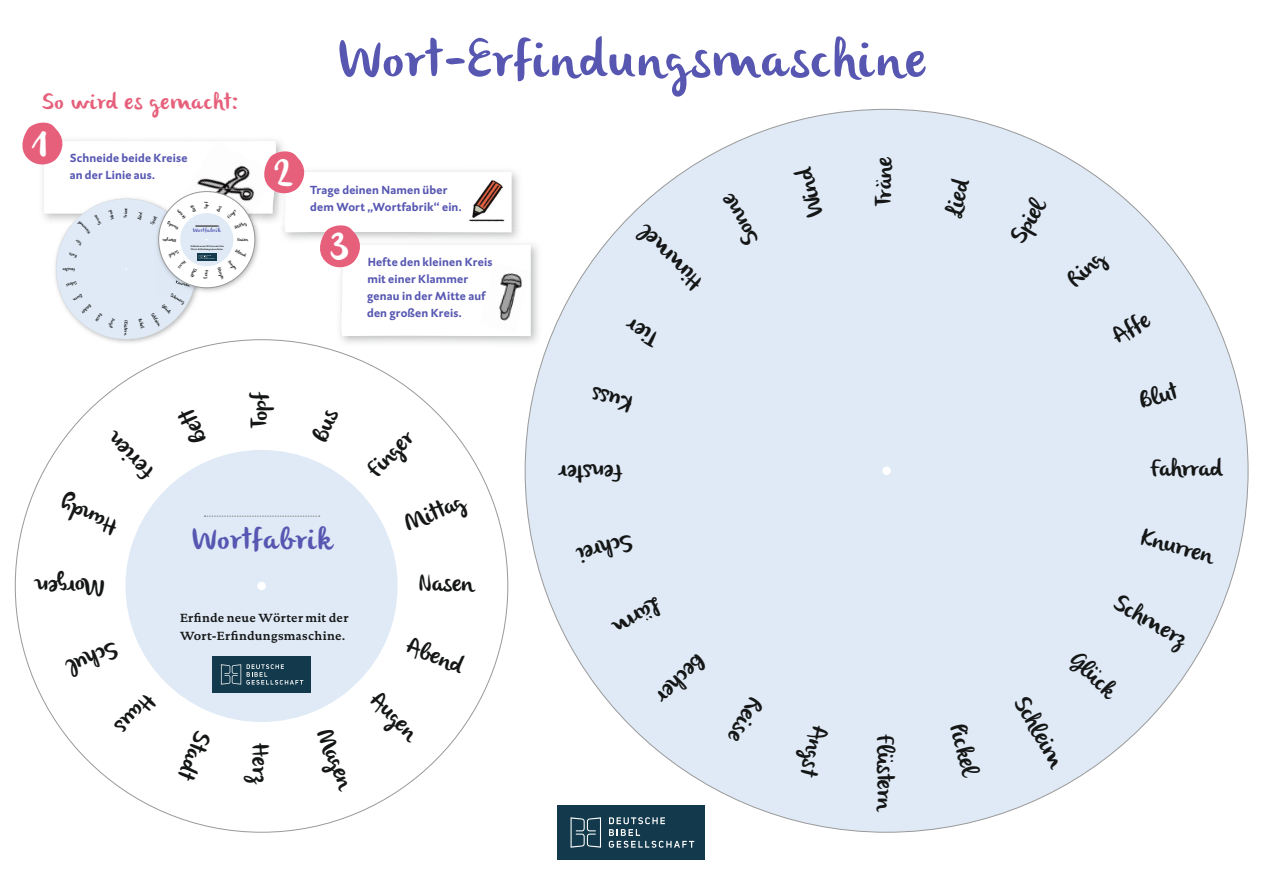
<style>
.page{position:relative;width:1263px;height:893px;background:#fff}
.page>*{position:absolute;margin:0;border:0;box-sizing:border-box;transform-origin:0 0}
.t1{font:52.5px "Olivier 2016";letter-spacing:.05em;color:#5757b2}
.t2{font:39px "Olivier 2016";color:#fff}
.t3{font:30px "Olivier 2016";letter-spacing:.04em;color:#5757b2}
.t4{font:24px "Olivier 2016";color:#151616}
.t5{font:22.65px "Olivier 2016";letter-spacing:.045em;color:#e6607b}
.t6{font:700 12px/17.2px "DTL Caspari TOT";letter-spacing:.015em;color:#5757b2}
.t7{font:700 12px/18px "DTL Documenta TOT";letter-spacing:.02em;color:#151616}
.t8{font:5.85px "Olivier 2016";letter-spacing:.045em;color:#5757b2}
.t9{font:4.65px "Olivier 2016";color:#151616}
.t10{font:700 2.4px/3.4px "DTL Documenta TOT";letter-spacing:.03em;color:#151616}
</style>
<div class="page">
<div style="left:557px;top:805px;width:148px;height:55px;background:#13394c"></div>
<svg style="left:570px;top:817px;width:31px;height:31px"></svg>
<svg style="left:609px;top:817px;width:85px;height:31px"></svg>
<div style="left:525px;top:109px;width:723px;height:723px;background:#dfeaf6;border-radius:50%"></div>
<div style="left:882px;top:466px;width:9px;height:9px;background:#fff;border-radius:50%"></div>
<div style="left:125px;top:450px;width:273px;height:272px;background:#dfeaf6;border-radius:50%"></div>
<div style="left:212px;top:656px;width:99px;height:37px;background:#13394c"></div>
<svg style="left:221px;top:664px;width:82px;height:21px"></svg>
<svg style="left:204px;top:516px;width:116px;height:1px"></svg>
<div style="left:257px;top:582px;width:9px;height:8px;background:#fff;border-radius:50%"></div>
<img style="left:342px;top:244px;width:196px;height:99px">
<svg style="left:22px;top:122px;width:508px;height:217px"></svg>
<p class="t5" style="left:42px;top:89px;width:199px">So wird es gemacht:</p>
<p class="t6" style="left:70px;top:149px;width:119px">Schneide beide Kreise an der Linie aus.</p>
<h2 class="t2" style="left:33px;top:122px;width:17px">1</h2>
<p class="t9" style="left:110px;top:220px;width:11px;rotate:-105deg">Wind</p>
<p class="t9" style="left:98px;top:226px;width:12px;rotate:-120deg">Sonne</p>
<p class="t9" style="left:88px;top:235px;width:17px;rotate:-135deg">Himmel</p>
<p class="t9" style="left:80px;top:246px;width:8px;rotate:-150deg">Tier</p>
<p class="t9" style="left:76px;top:259px;width:9px;rotate:-165deg">Kuss</p>
<p class="t9" style="left:75px;top:272px;width:14px;rotate:-180deg">Fenster</p>
<p class="t9" style="left:78px;top:285px;width:13px;rotate:165deg">Schrei</p>
<p class="t9" style="left:123px;top:218px;width:12px;rotate:-90deg">Träne</p>
<p class="t9" style="left:204px;top:209px;width:9px;rotate:-90deg">Topf</p>
<p class="t9" style="left:192px;top:213px;width:8px;rotate:-113deg">Bett</p>
<p class="t9" style="left:183px;top:220px;width:12px;rotate:-135deg">Ferien</p>
<p class="t9" style="left:226px;top:216px;width:12px;rotate:-45deg">Finger</p>
<p class="t9" style="left:236px;top:248px;width:13px;rotate:23deg">Abend</p>
<p class="t9" style="left:137px;top:219px;width:9px;rotate:-75deg">Lied</p>
<p class="t9" style="left:149px;top:223px;width:11px;rotate:-60deg">Spiel</p>
<p class="t9" style="left:177px;top:231px;width:13px;rotate:-157deg">Handy</p>
<p class="t9" style="left:234px;top:225px;width:14px;rotate:-23deg">Mittag</p>
<p class="t9" style="left:221px;top:267px;width:14px;rotate:67deg">Magen</p>
<p class="t8" style="left:193px;top:227px;width:29px">Wortfabrik</p>
<p class="t10" style="left:191px;top:244px;width:35px">Erfinde neue Wörter mit der<br>Wort-Erfindungsmaschine.</p>
<p class="t9" style="left:176px;top:243px;width:15px;rotate:-180deg">Morgen</p>
<p class="t9" style="left:237px;top:237px;width:12px">Nasen</p>
<p class="t9" style="left:169px;top:241px;width:9px;rotate:-30deg">Affe</p>
<p class="t9" style="left:180px;top:254px;width:12px;rotate:157deg">Schul</p>
<p class="t9" style="left:175px;top:253px;width:9px;rotate:-15deg">Blut</p>
<p class="t9" style="left:231px;top:259px;width:13px;rotate:45deg">Augen</p>
<p class="t9" style="left:187px;top:263px;width:10px;rotate:135deg">Haus</p>
<p class="t9" style="left:198px;top:269px;width:11px;rotate:113deg">Stadt</p>
<p class="t9" style="left:209px;top:270px;width:10px;rotate:90deg">Herz</p>
<p class="t9" style="left:84px;top:297px;width:11px;rotate:150deg">Lärm</p>
<p class="t9" style="left:92px;top:307px;width:13px;rotate:135deg">Becher</p>
<p class="t9" style="left:103px;top:315px;width:11px;rotate:120deg">Reise</p>
<p class="t9" style="left:116px;top:319px;width:12px;rotate:105deg">Angst</p>
<p class="t9" style="left:129px;top:320px;width:17px;rotate:90deg">Flüstern</p>
<p class="t9" style="left:172px;top:292px;width:17px;rotate:30deg">Schmerz</p>
<p class="t9" style="left:165px;top:303px;width:12px;rotate:45deg">Glück</p>
<p class="t9" style="left:154px;top:312px;width:17px;rotate:60deg">Schleim</p>
<p class="t9" style="left:143px;top:318px;width:12px;rotate:75deg">Pickel</p>
<h2 class="t2" style="left:274px;top:151px;width:20px">2</h2>
<p class="t4" style="left:140px;top:486px;width:58px;rotate:-135deg">Ferien</p>
<p class="t4" style="left:186px;top:447px;width:36px;rotate:-112deg">Bett</p>
<p class="t4" style="left:245px;top:429px;width:39px;rotate:-90deg">Topf</p>
<h1 class="t1" style="left:337px;top:29px;width:591px">Wort-Erfindungsmaschine</h1>
<p class="t6" style="left:310px;top:181px;width:153px">Trage deinen Namen über dem Wort „Wortfabrik“ ein.</p>
<h2 class="t2" style="left:330px;top:225px;width:20px">3</h2>
<p class="t6" style="left:367px;top:253px;width:127px">Hefte den kleinen Kreis mit einer Klammer genau in der Mitte auf den großen Kreis.</p>
<p class="t4" style="left:361px;top:463px;width:57px;rotate:-45deg">Finger</p>
<p class="t4" style="left:689px;top:296px;width:82px;rotate:-135deg">Himmel</p>
<p class="t4" style="left:651px;top:353px;width:36px;rotate:-150deg">Tier</p>
<p class="t4" style="left:628px;top:418px;width:43px;rotate:-165deg">Kuss</p>
<p class="t4" style="left:741px;top:251px;width:57px;rotate:-120deg">Sonne</p>
<p class="t4" style="left:623px;top:487px;width:66px;rotate:-180deg">Fenster</p>
<p class="t4" style="left:803px;top:221px;width:52px;rotate:-105deg">Wind</p>
<p class="t4" style="left:870px;top:207px;width:53px;rotate:-90deg">Träne</p>
<p class="t4" style="left:111px;top:541px;width:62px;rotate:-158deg">Handy</p>
<p class="t4" style="left:400px;top:511px;width:63px;rotate:-22deg">Mittag</p>
<p class="t3" style="left:191px;top:522px;width:142px">Wortfabrik</p>
<p class="t4" style="left:105px;top:602px;width:70px;rotate:-180deg">Morgen</p>
<p class="t4" style="left:123px;top:661px;width:54px;rotate:158deg">Schul</p>
<p class="t4" style="left:161px;top:707px;width:47px;rotate:135deg">Haus</p>
<p class="t7" style="left:180px;top:609px;width:170px">Erfinde neue Wörter mit der<br>Wort-Erfindungsmaschine.</p>
<p class="t4" style="left:216px;top:737px;width:52px;rotate:112deg">Stadt</p>
<p class="t4" style="left:274px;top:743px;width:43px;rotate:90deg">Herz</p>
<p class="t4" style="left:337px;top:725px;width:64px;rotate:68deg">Magen</p>
<p class="t4" style="left:419px;top:570px;width:56px">Nasen</p>
<p class="t4" style="left:412px;top:631px;width:61px;rotate:22deg">Abend</p>
<p class="t4" style="left:384px;top:686px;width:59px;rotate:45deg">Augen</p>
<p class="t4" style="left:636px;top:554px;width:58px;rotate:165deg">Schrei</p>
<p class="t4" style="left:666px;top:616px;width:53px;rotate:150deg">Lärm</p>
<p class="t4" style="left:712px;top:668px;width:61px;rotate:135deg">Becher</p>
<p class="t4" style="left:769px;top:707px;width:48px;rotate:120deg">Reise</p>
<p class="t4" style="left:834px;top:729px;width:53px;rotate:105deg">Angst</p>
<p class="t4" style="left:899px;top:734px;width:80px;rotate:90deg">Flüstern</p>
<p class="t4" style="left:939px;top:212px;width:39px;rotate:-75deg">Lied</p>
<p class="t4" style="left:970px;top:721px;width:54px;rotate:75deg">Pickel</p>
<p class="t4" style="left:1004px;top:235px;width:49px;rotate:-60deg">Spiel</p>
<p class="t4" style="left:1061px;top:273px;width:42px;rotate:-45deg">Ring</p>
<p class="t4" style="left:1107px;top:325px;width:41px;rotate:-30deg">Affe</p>
<p class="t4" style="left:1137px;top:387px;width:39px;rotate:-15deg">Blut</p>
<p class="t4" style="left:1150px;top:455px;width:74px">Fahrrad</p>
<p class="t4" style="left:1145px;top:523px;width:76px;rotate:15deg">Knurren</p>
<p class="t4" style="left:1122px;top:588px;width:82px;rotate:30deg">Schmerz</p>
<p class="t4" style="left:1084px;top:645px;width:56px;rotate:45deg">Glück</p>
<p class="t4" style="left:1032px;top:691px;width:80px;rotate:60deg">Schleim</p>
</div>
